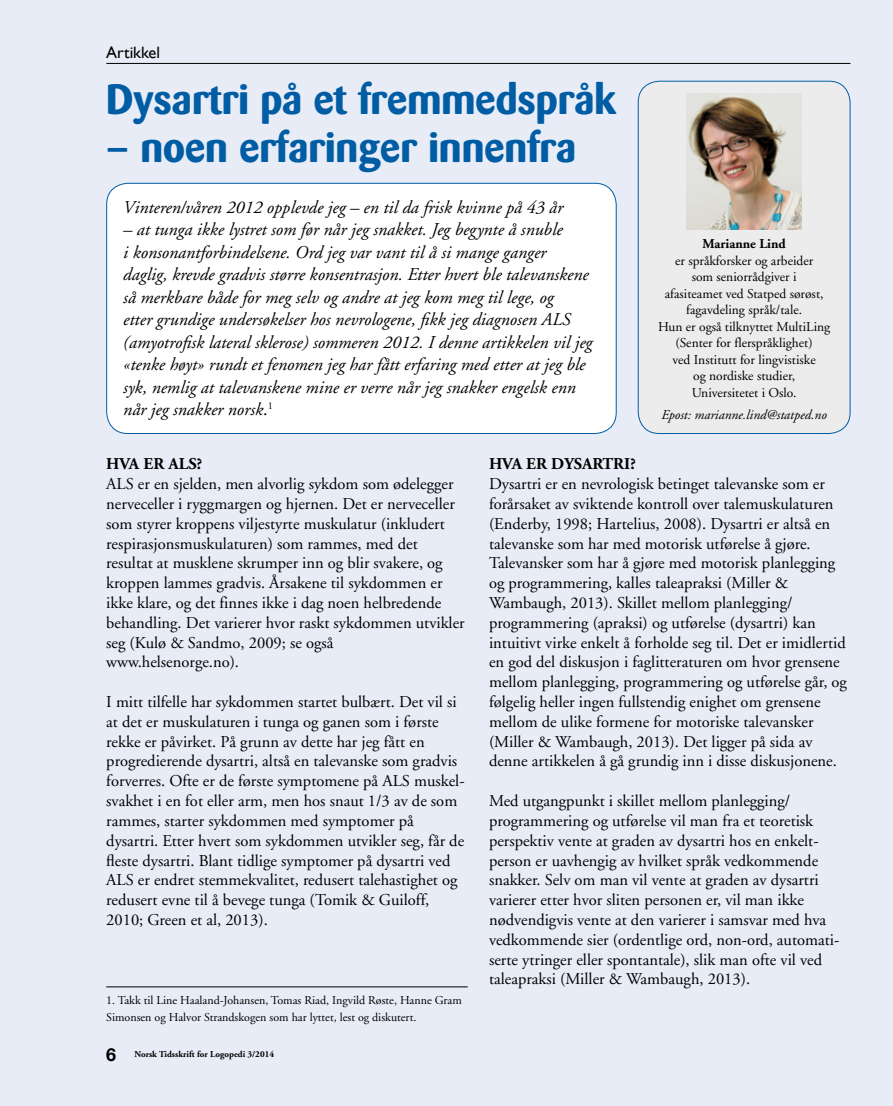
<style>
.page{position:relative;width:893px;height:1106px;background:#e8ecf7}
.page>*{position:absolute;margin:0;border:0;box-sizing:border-box;transform-origin:0 0}
.t1{font:700 42px "Barmeno";color:#005da4}
.t2{font:italic 18px/22.5px "Adobe Garamond";color:#000}
.t3{font:700 18px "Helvetica Neue";color:#000}
.t4{font:16.5px/19.8px "Adobe Garamond";color:#000}
.t5{font:700 16.5px "Adobe Garamond";color:#000}
.t6{font:16.5px "Gill Sans";color:#000}
.t7{font:13.5px/16.5px "Adobe Garamond";color:#000;text-align:center}
.t8{font:italic 13.5px "Adobe Garamond";color:#000}
.t9{font:700 13.5px "Adobe Garamond";color:#000}
.t10{font:12px/16.5px "Adobe Garamond";color:#000}
.t11{font:700 9px "Adobe Garamond";color:#000}
.s1{font-style:normal}
</style>
<div class="page">
<div style="left:107px;top:183px;width:509px;height:250px;background:#fff;border-radius:21px"></div>
<div style="left:106px;top:183px;width:511px;height:251px;border:1px solid #005da4;border-radius:21px"></div>
<div style="left:638px;top:81px;width:212px;height:352px;background:#ececec;border-radius:21px"></div>
<div style="left:638px;top:81px;width:212px;height:353px;border:1px solid #005da4;border-radius:21px"></div>
<img style="left:687px;top:94px;width:114px;height:136px">
<hr style="left:106px;top:986px;width:362px;height:1px;background:#000">
<p class="t6" style="left:106px;top:43px;width:55px">Artikkel</p>
<h1 class="t1" style="left:106px;top:74px;width:512px">Dysartri på et fremmedspråk</h1>
<h1 class="t1" style="left:106px;top:122px;width:472px">– noen erfaringer innenfra</h1>
<p class="t2" style="left:123px;top:196px;width:442px">Vinteren/våren 2012 opplevde jeg – en til da frisk kvinne på 43 år</p>
<p class="t2" style="left:123px;top:219px;width:471px">– at tunga ikke lystret som før når jeg snakket. Jeg begynte å snuble<br>i konsonantforbindelsene. Ord jeg var vant til å si mange ganger daglig, krevde gradvis større konsentrasjon. Etter hvert ble talevanskene så merkbare både for meg selv og andre at jeg kom meg til lege, og<br>etter grundige undersøkelser hos nevrologene, fikk jeg diagnosen ALS (amyotrofisk lateral sklerose) sommeren 2012. I denne artikkelen vil jeg «tenke høyt» rundt et fenomen jeg har fått erfaring med etter at jeg ble syk, nemlig at talevanskene mine er verre når jeg snakker engelsk enn når jeg snakker norsk<span class="s1">.</span><sup>1</sup></p>
<p class="t9" style="left:702px;top:236px;width:85px">Marianne Lind</p>
<p class="t7" style="left:658px;top:252px;width:174px">er språkforsker og arbeider<br>som seniorrådgiver i<br>afasiteamet ved Statped sørøst, fagavdeling språk/tale.<br>Hun er også tilknyttet MultiLing (Senter for flerspråklighet)<br>ved Institutt for lingvistiske<br>og nordiske studier,<br>Universitetet i Oslo.</p>
<p class="t8" style="left:661px;top:407px;width:167px">Epost: marianne.lind@statped.no</p>
<p class="t5" style="left:106px;top:455px;width:98px">HVA ER ALS?</p>
<p class="t4" style="left:106px;top:474px;width:360px">ALS er en sjelden, men alvorlig sykdom som ødelegger nerveceller i ryggmargen og hjernen. Det er nerveceller som styrer kroppens viljestyrte muskulatur (inkludert respirasjonsmuskulaturen) som rammes, med det resultat at musklene skrumper inn og blir svakere, og kroppen lammes gradvis. Årsakene til sykdommen er ikke klare, og det finnes ikke i dag noen helbredende behandling. Det varierer hvor raskt sykdommen utvikler seg (Kulø &amp; Sandmo, 2009; se også www.helsenorge.no).</p>
<p class="t4" style="left:106px;top:692px;width:360px">I mitt tilfelle har sykdommen startet bulbært. Det vil si at det er muskulaturen i tunga og ganen som i første rekke er påvirket. På grunn av dette har jeg fått en progredierende dysartri, altså en talevanske som gradvis forverres. Ofte er de første symptomene på ALS muskel&shy;svakhet i en fot eller arm, men hos snaut 1/3 av de som rammes, starter sykdommen med symptomer på dysartri. Etter hvert som sykdommen utvikler seg, får de fleste dysartri. Blant tidlige symptomer på dysartri ved ALS er endret stemmekvalitet, redusert talehastighet og redusert evne til å bevege tunga (Tomik &amp; Guiloff, 2010; Green et al, 2013).</p>
<p class="t10" style="left:106px;top:992px;width:357px">1. Takk til Line Haaland-Johansen, Tomas Riad, Ingvild Røste, Hanne Gram<br>Simonsen og Halvor Strandskogen som har lyttet, lest og diskutert.</p>
<p class="t3" style="left:106px;top:1043px;width:12px">6</p>
<p class="t11" style="left:135px;top:1049px;width:141px">Norsk Tidsskrift for Logopedi 3/2014</p>
<p class="t5" style="left:489px;top:455px;width:148px">HVA ER DYSARTRI?</p>
<p class="t4" style="left:489px;top:474px;width:359px">Dysartri er en nevrologisk betinget talevanske som er forårsaket av sviktende kontroll over talemuskulaturen (Enderby, 1998; Hartelius, 2008). Dysartri er altså en talevanske som har med motorisk utførelse å gjøre.<br>Talevansker som har å gjøre med motorisk planlegging og programmering, kalles taleapraksi (Miller &amp; Wambaugh, 2013). Skillet mellom planlegging/ programmering (apraksi) og utførelse (dysartri) kan intuitivt virke enkelt å forholde seg til. Det er imidlertid en god del diskusjon i faglitteraturen om hvor grensene mellom planlegging, programmering og utførelse går, og følgelig heller ingen fullstendig enighet om grensene mellom de ulike formene for motoriske talevansker (Miller &amp; Wambaugh, 2013). Det ligger på sida av denne artikkelen å gå grundig inn i disse diskusjonene.</p>
<p class="t4" style="left:489px;top:791px;width:352px">Med utgangpunkt i skillet mellom planlegging/ programmering og utførelse vil man fra et teoretisk perspektiv vente at graden av dysartri hos en enkelt&shy;person er uavhengig av hvilket språk vedkommende snakker. Selv om man vil vente at graden av dysartri varierer etter hvor sliten personen er, vil man ikke nødvendigvis vente at den varierer i samsvar med hva vedkommende sier (ordentlige ord, non-ord, automati&shy;serte ytringer eller spontantale), slik man ofte vil ved taleapraksi (Miller &amp; Wambaugh, 2013).</p>
</div>
